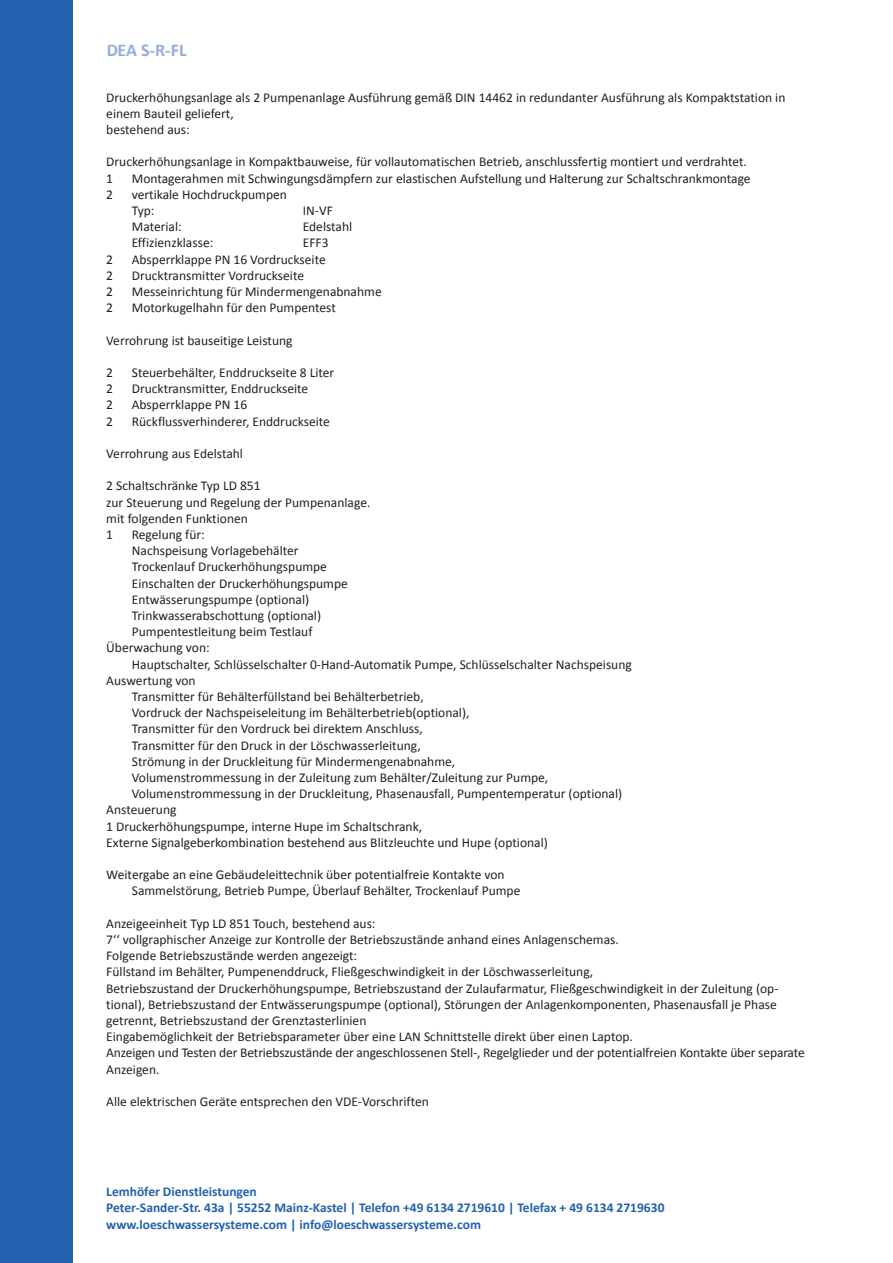
<style>
.page{position:relative;width:893px;height:1263px;background:#fff}
.page>*{position:absolute;margin:0;border:0;box-sizing:border-box;transform-origin:0 0}
.t1{font:700 18px "Calibri";color:#2362af}
.t2{font:13.5px/16.2px "Calibri";color:#231f20}
.t3{font:700 13.5px "Calibri";color:#2362af}
</style>
<div class="page">
<div style="left:0;top:0;width:72px;height:1263px;background:#2362af"></div>
<h1 class="t1" style="left:106px;top:39px;width:82px">DEA S-R-FL</h1>
<p class="t2" style="left:106px;top:89px;width:681px">Druckerhöhungsanlage als 2 Pumpenanlage Ausführung gemäß DIN 14462 in redundanter Ausführung als Kompaktstation in einem Bauteil geliefert,<br>bestehend aus:</p>
<p class="t2" style="left:106px;top:154px;width:642px">Druckerhöhungsanlage in Kompaktbauweise, für vollautomatischen Betrieb, anschlussfertig montiert und verdrahtet.</p>
<p class="t2" style="left:106px;top:170px;width:8px">1</p>
<p class="t2" style="left:132px;top:170px;width:620px">Montagerahmen mit Schwingungsdämpfern zur elastischen Aufstellung und Halterung zur Schaltschrankmontage</p>
<p class="t2" style="left:106px;top:186px;width:8px">2</p>
<p class="t2" style="left:132px;top:186px;width:157px">vertikale Hochdruckpumpen</p>
<p class="t2" style="left:132px;top:202px;width:24px">Typ:</p>
<p class="t2" style="left:303px;top:202px;width:32px">IN-VF</p>
<p class="t2" style="left:132px;top:219px;width:51px">Material:</p>
<p class="t2" style="left:303px;top:219px;width:51px">Edelstahl</p>
<p class="t2" style="left:132px;top:235px;width:83px">Effizienzklasse:</p>
<p class="t2" style="left:303px;top:235px;width:27px">EFF3</p>
<p class="t2" style="left:106px;top:251px;width:8px">2</p>
<p class="t2" style="left:132px;top:251px;width:196px">Absperrklappe PN 16 Vordruckseite</p>
<p class="t2" style="left:106px;top:267px;width:8px">2</p>
<p class="t2" style="left:132px;top:267px;width:174px">Drucktransmitter Vordruckseite</p>
<p class="t2" style="left:106px;top:283px;width:8px">2</p>
<p class="t2" style="left:132px;top:283px;width:251px">Messeinrichtung für Mindermengenabnahme</p>
<p class="t2" style="left:106px;top:300px;width:8px">2</p>
<p class="t2" style="left:132px;top:300px;width:206px">Motorkugelhahn für den Pumpentest</p>
<p class="t2" style="left:106px;top:332px;width:188px">Verrohrung ist bauseitige Leistung</p>
<p class="t2" style="left:106px;top:364px;width:8px">2</p>
<p class="t2" style="left:132px;top:364px;width:204px">Steuerbehälter, Enddruckseite 8 Liter</p>
<p class="t2" style="left:106px;top:381px;width:8px">2</p>
<p class="t2" style="left:132px;top:381px;width:178px">Drucktransmitter, Enddruckseite</p>
<p class="t2" style="left:106px;top:397px;width:8px">2</p>
<p class="t2" style="left:132px;top:397px;width:117px">Absperrklappe PN 16</p>
<p class="t2" style="left:106px;top:413px;width:8px">2</p>
<p class="t2" style="left:132px;top:413px;width:200px">Rückflussverhinderer, Enddruckseite</p>
<p class="t2" style="left:106px;top:445px;width:138px">Verrohrung aus Edelstahl</p>
<p class="t2" style="left:106px;top:478px;width:156px">2 Schaltschränke Typ LD 851</p>
<p class="t2" style="left:106px;top:494px;width:266px">zur Steuerung und Regelung der Pumpenanlage.</p>
<p class="t2" style="left:106px;top:510px;width:143px">mit folgenden Funktionen</p>
<p class="t2" style="left:106px;top:526px;width:8px">1</p>
<p class="t2" style="left:132px;top:526px;width:74px">Regelung für:</p>
<p class="t2" style="left:132px;top:543px;width:168px">Nachspeisung Vorlagebehälter</p>
<p class="t2" style="left:132px;top:559px;width:197px">Trockenlauf Druckerhöhungspumpe</p>
<p class="t2" style="left:132px;top:575px;width:218px">Einschalten der Druckerhöhungspumpe</p>
<p class="t2" style="left:132px;top:591px;width:179px">Entwässerungspumpe (optional)</p>
<p class="t2" style="left:132px;top:607px;width:191px">Trinkwasserabschottung (optional)</p>
<p class="t2" style="left:132px;top:624px;width:182px">Pumpentestleitung beim Testlauf</p>
<p class="t2" style="left:106px;top:640px;width:105px">Überwachung von:</p>
<p class="t2" style="left:132px;top:656px;width:501px">Hauptschalter, Schlüsselschalter 0-Hand-Automatik Pumpe, Schlüsselschalter Nachspeisung</p>
<p class="t2" style="left:106px;top:672px;width:91px">Auswertung von</p>
<p class="t2" style="left:132px;top:688px;width:293px">Transmitter für Behälterfüllstand bei Behälterbetrieb,</p>
<p class="t2" style="left:132px;top:705px;width:339px">Vordruck der Nachspeiseleitung im Behälterbetrieb(optional),</p>
<p class="t2" style="left:132px;top:721px;width:293px">Transmitter für den Vordruck bei direktem Anschluss,</p>
<p class="t2" style="left:132px;top:737px;width:291px">Transmitter für den Druck in der Löschwasserleitung,</p>
<p class="t2" style="left:132px;top:753px;width:325px">Strömung in der Druckleitung für Mindermengenabnahme,</p>
<p class="t2" style="left:132px;top:769px;width:418px">Volumenstrommessung in der Zuleitung zum Behälter/Zuleitung zur Pumpe,</p>
<p class="t2" style="left:132px;top:786px;width:492px">Volumenstrommessung in der Druckleitung, Phasenausfall, Pumpentemperatur (optional)</p>
<p class="t2" style="left:106px;top:802px;width:72px">Ansteuerung</p>
<p class="t2" style="left:106px;top:818px;width:317px">1 Druckerhöhungspumpe, interne Hupe im Schaltschrank,</p>
<p class="t2" style="left:106px;top:834px;width:443px">Externe Signalgeberkombination bestehend aus Blitzleuchte und Hupe (optional)</p>
<p class="t2" style="left:106px;top:867px;width:400px">Weitergabe an eine Gebäudeleittechnik über potentialfreie Kontakte von</p>
<p class="t2" style="left:132px;top:883px;width:390px">Sammelstörung, Betrieb Pumpe, Überlauf Behälter, Trockenlauf Pumpe</p>
<p class="t2" style="left:106px;top:915px;width:271px">Anzeigeeinheit Typ LD 851 Touch, bestehend aus:</p>
<p class="t2" style="left:106px;top:931px;width:514px">7‘‘ vollgraphischer Anzeige zur Kontrolle der Betriebszustände anhand eines Anlagenschemas.</p>
<p class="t2" style="left:106px;top:948px;width:252px">Folgende Betriebszustände werden angezeigt:</p>
<p class="t2" style="left:106px;top:964px;width:674px">Füllstand im Behälter, Pumpenenddruck, Fließgeschwindigkeit in der Löschwasserleitung,<br>Betriebszustand der Druckerhöhungspumpe, Betriebszustand der Zulaufarmatur, Fließgeschwindigkeit in der Zuleitung (op&shy;tional), Betriebszustand der Entwässerungspumpe (optional), Störungen der Anlagenkomponenten, Phasenausfall je Phase getrennt, Betriebszustand der Grenztasterlinien<br>Eingabemöglichkeit der Betriebsparameter über eine LAN Schnittstelle direkt über einen Laptop.</p>
<p class="t2" style="left:106px;top:1045px;width:700px">Anzeigen und Testen der Betriebszustände der angeschlossenen Stell-, Regelglieder und der potentialfreien Kontakte über separate<br>Anzeigen.</p>
<p class="t2" style="left:106px;top:1093px;width:324px">Alle elektrischen Geräte entsprechen den VDE-Vorschriften</p>
<p class="t3" style="left:106px;top:1183px;width:152px">Lemhöfer Dienstleistungen</p>
<p class="t3" style="left:106px;top:1199px;width:560px">Peter-Sander-Str. 43a | 55252 Mainz-Kastel | Telefon +49 6134 2719610 | Telefax + 49 6134 2719630</p>
<p class="t3" style="left:106px;top:1216px;width:376px">www.loeschwassersysteme.com | info@loeschwassersysteme.com</p>
</div>
